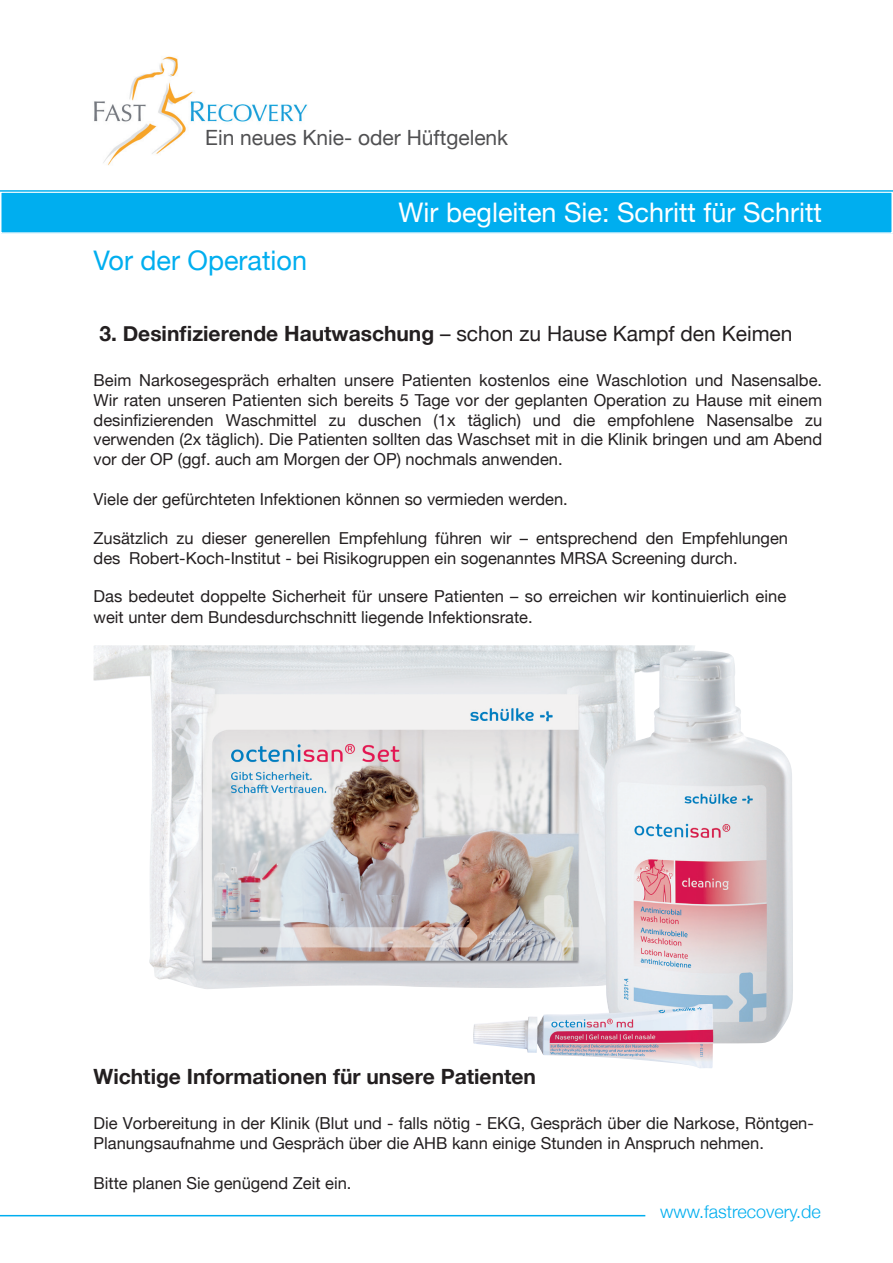
<style>
.page{position:relative;width:893px;height:1263px;background:#fff}
.page>*{position:absolute;margin:0;border:0;box-sizing:border-box;transform-origin:0 0}
.t1{font:27px "Helvetica Neue";color:#fff}
.t2{font:27px "Helvetica Neue";color:#00aeef}
.t3{font:700 21px "Helvetica Neue";color:#231f20}
.t4{font:21px "Helvetica Neue";color:#505052}
.t5{font:300 18px "Helvetica Neue";color:#00aeef}
.t6{font:16.5px/19.8px "Helvetica Neue";color:#231f20}
.s1{font-weight:400}
</style>
<div class="page">
<img style="left:94px;top:645px;width:699px;height:423px">
<hr style="left:0;top:1215px;width:645px;height:1px;background:#00aeef">
<img style="left:94px;top:56px;width:214px;height:109px">
<div style="left:1px;top:192px;width:891px;height:41px;background:#00aeef"></div>
<div style="left:0;top:191px;width:893px;height:43px;border:2px solid #fff"></div>
<hr style="left:0;top:190px;width:893px;height:2px;background:#00aeef">
<p class="t4" style="left:205px;top:123px;width:305px">Ein neues Knie- oder Hüftgelenk</p>
<h1 class="t2" style="left:94px;top:241px;width:215px">Vor der Operation</h1>
<h1 class="t1" style="left:399px;top:193px;width:425px">Wir begleiten Sie: Schritt für Schritt</h1>
<p class="t3" style="left:99px;top:317px;width:695px">3. Desinfizierende Hautwaschung <span class="s1">– schon zu Hause Kampf den Keimen</span></p>
<p class="t6" style="left:94px;top:371px;width:730px;text-align:justify">Beim Narkosegespräch erhalten unsere Patienten kostenlos eine Waschlotion und Nasensalbe.<br>Wir raten unseren Patienten sich bereits 5 Tage vor der geplanten Operation zu Hause mit einem desinfizierenden Waschmittel zu duschen (1x täglich) und die empfohlene Nasensalbe zu verwenden (2x täglich). Die Patienten sollten das Waschset mit in die Klinik bringen und am Abend vor der OP (ggf. auch am Morgen der OP) nochmals anwenden.</p>
<p class="t6" style="left:94px;top:490px;width:476px">Viele der gefürchteten Infektionen können so vermieden werden.</p>
<p class="t6" style="left:94px;top:529px;width:696px">Zusätzlich zu dieser generellen Empfehlung führen wir – entsprechend den Empfehlungen des Robert-Koch-Institut - bei Risikogruppen ein sogenanntes MRSA Screening durch.</p>
<p class="t6" style="left:94px;top:586px;width:694px;line-height:21.6px">Das bedeutet doppelte Sicherheit für unsere Patienten – so erreichen wir kontinuierlich eine weit unter dem Bundesdurchschnitt liegende Infektionsrate.</p>
<p class="t3" style="left:94px;top:1060px;width:444px">Wichtige Informationen für unsere Patienten</p>
<p class="t6" style="left:94px;top:1114px;width:722px">Die Vorbereitung in der Klinik (Blut und - falls nötig - EKG, Gespräch über die Narkose, Röntgen-<br>Planungsaufnahme und Gespräch über die AHB kann einige Stunden in Anspruch nehmen.</p>
<p class="t6" style="left:94px;top:1174px;width:259px">Bitte planen Sie genügend Zeit ein.</p>
<p class="t5" style="left:660px;top:1197px;width:162px">www.fastrecovery.de</p>
</div>
